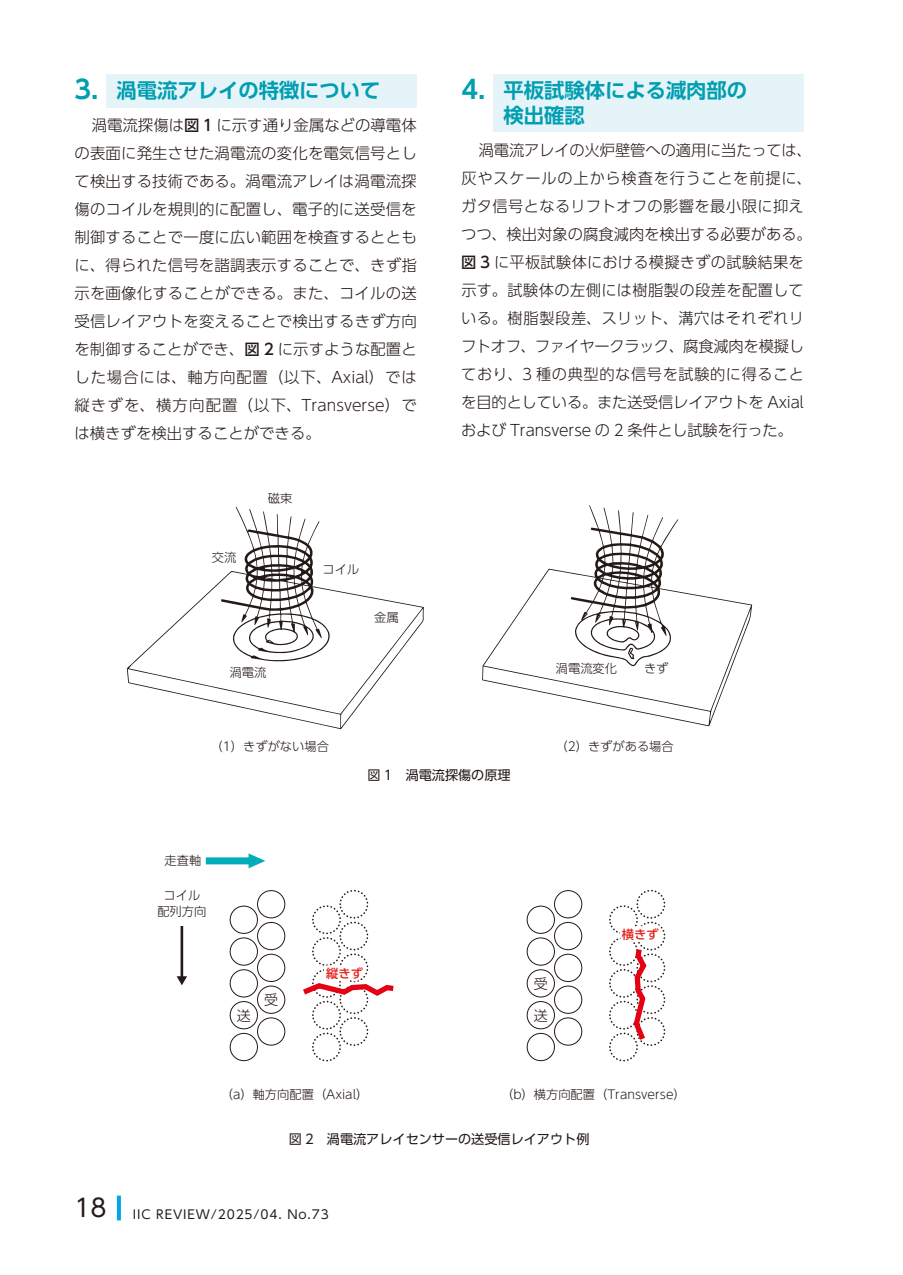
<style>
.page{position:relative;width:903px;height:1275px;background:#fff}
.page>*{position:absolute;margin:0;border:0;box-sizing:border-box;transform-origin:0 0}
.t1{font:700 20.3px/24.8px "UD Shin Go Pro De";color:#009eb1}
.t2{font:300 15.4px/28px "UD Shin Go Pro";letter-spacing:.005em;color:#231916;text-align:justify}
.t3{font:300 14px "UD Shin Go Pro";color:#231916}
.t4{font:13.12px "UD Shin Go Pro";color:#231916}
.t5{font:300 12.25px/15.8px "UD Shin Go Pro";color:#231916;text-align:center}
.t6{font:12.25px "UD Shin Go Pro";letter-spacing:.07em;color:#231916}
.t7{font:500 12.25px "UD Shin Go Pro";color:#e71f1b}
.s1{font-size:25.38px}
.s2{font-weight:500}
.s3{font-size:24.5px}
</style>
<div class="page">
<svg style="left:117px;top:1196px;width:4px;height:24px"></svg>
<div style="left:312px;top:1001px;width:29px;height:29px;border:2px dashed #231916;border-radius:50%"></div>
<div style="left:312px;top:1032px;width:29px;height:29px;border:2px dashed #231916;border-radius:50%"></div>
<div style="left:312px;top:937px;width:29px;height:29px;border:2px dashed #231916;border-radius:50%"></div>
<div style="left:312px;top:905px;width:29px;height:29px;border:2px dashed #231916;border-radius:50%"></div>
<div style="left:339px;top:1017px;width:29px;height:29px;border:2px dashed #231916;border-radius:50%"></div>
<div style="left:339px;top:985px;width:29px;height:29px;border:2px dashed #231916;border-radius:50%"></div>
<div style="left:339px;top:921px;width:29px;height:29px;border:2px dashed #231916;border-radius:50%"></div>
<div style="left:339px;top:890px;width:29px;height:29px;border:2px dashed #231916;border-radius:50%"></div>
<div style="left:609px;top:1001px;width:29px;height:29px;border:2px dashed #231916;border-radius:50%"></div>
<div style="left:609px;top:1032px;width:29px;height:29px;border:2px dashed #231916;border-radius:50%"></div>
<div style="left:609px;top:969px;width:29px;height:29px;border:2px dashed #231916;border-radius:50%"></div>
<div style="left:609px;top:937px;width:29px;height:29px;border:2px dashed #231916;border-radius:50%"></div>
<div style="left:609px;top:905px;width:29px;height:29px;border:2px dashed #231916;border-radius:50%"></div>
<div style="left:636px;top:890px;width:29px;height:29px;border:2px dashed #231916;border-radius:50%"></div>
<div style="left:527px;top:1001px;width:28px;height:28px;border:1px solid #231916;border-radius:50%"></div>
<div style="left:527px;top:1033px;width:28px;height:28px;border:1px solid #231916;border-radius:50%"></div>
<div style="left:527px;top:969px;width:28px;height:28px;border:1px solid #231916;border-radius:50%"></div>
<div style="left:527px;top:937px;width:28px;height:29px;border:1px solid #231916;border-radius:50%"></div>
<div style="left:527px;top:906px;width:28px;height:28px;border:1px solid #231916;border-radius:50%"></div>
<div style="left:554px;top:1017px;width:28px;height:29px;border:1px solid #231916;border-radius:50%"></div>
<div style="left:554px;top:986px;width:28px;height:28px;border:1px solid #231916;border-radius:50%"></div>
<div style="left:554px;top:954px;width:28px;height:28px;border:1px solid #231916;border-radius:50%"></div>
<div style="left:554px;top:922px;width:28px;height:28px;border:1px solid #231916;border-radius:50%"></div>
<div style="left:554px;top:890px;width:28px;height:28px;border:1px solid #231916;border-radius:50%"></div>
<div style="left:230px;top:1001px;width:28px;height:28px;border:1px solid #231916;border-radius:50%"></div>
<div style="left:230px;top:1033px;width:28px;height:28px;border:1px solid #231916;border-radius:50%"></div>
<div style="left:230px;top:969px;width:28px;height:28px;border:1px solid #231916;border-radius:50%"></div>
<div style="left:230px;top:937px;width:28px;height:29px;border:1px solid #231916;border-radius:50%"></div>
<div style="left:230px;top:906px;width:28px;height:28px;border:1px solid #231916;border-radius:50%"></div>
<div style="left:257px;top:1017px;width:28px;height:29px;border:1px solid #231916;border-radius:50%"></div>
<div style="left:257px;top:986px;width:28px;height:28px;border:1px solid #231916;border-radius:50%"></div>
<div style="left:257px;top:954px;width:28px;height:28px;border:1px solid #231916;border-radius:50%"></div>
<div style="left:257px;top:922px;width:28px;height:28px;border:1px solid #231916;border-radius:50%"></div>
<div style="left:257px;top:890px;width:28px;height:28px;border:1px solid #231916;border-radius:50%"></div>
<hr style="left:181px;top:926px;width:2px;height:52px;background:#231916">
<svg style="left:177px;top:976px;width:10px;height:9px"></svg>
<svg style="left:303px;top:942px;width:91px;height:57px"></svg>
<svg style="left:615px;top:900px;width:51px;height:146px"></svg>
<svg style="left:206px;top:853px;width:59px;height:15px"></svg>
<svg style="left:482px;top:505px;width:270px;height:221px"></svg>
<svg style="left:628px;top:648px;width:6px;height:11px"></svg>
<svg style="left:127px;top:507px;width:297px;height:222px"></svg>
<div style="left:107px;top:74px;width:310px;height:33px;background:#e5f4f8"></div>
<div style="left:494px;top:74px;width:310px;height:58px;background:#e5f4f8"></div>
<h1 class="t1" style="left:74px;top:78px;width:308px"><span class="s1">3.</span> 渦電流アレイの特徴について</h1>
<p class="t2" style="left:74px;top:111px;width:344px;text-indent:17px">渦電流探傷は<span class="s2">図 1</span> に示す通り金属などの導電体の表面に発生させた渦電流の変化を電気信号として検出する技術である。渦電流アレイは渦電流探傷のコイルを規則的に配置し、電子的に送受信を制御することで一度に広い範囲を検査するとともに、得られた信号を諧調表示することで、きず指示を画像化することができる。また、コイルの送受信レイアウトを変えることで検出するきず方向を制御することができ、<span class="s2">図 2</span> に示すような配置とした場合には、軸方向配置（以下、Axial）では縦きずを、横方向配置（以下、Transverse）では横きずを検出することができる。</p>
<p class="t5" style="left:212px;top:549px;width:26px">交流</p>
<p class="t5" style="left:268px;top:490px;width:26px">磁束</p>
<p class="t5" style="left:230px;top:664px;width:38px">渦電流</p>
<p class="t5" style="left:323px;top:561px;width:38px">コイル</p>
<p class="t5" style="left:374px;top:609px;width:26px">金属</p>
<h1 class="t1" style="left:504px;top:78px;width:245px;text-indent:-42px"><span class="s1">4.</span> 平板試験体による減肉部の検出確認</h1>
<p class="t2" style="left:461px;top:136px;width:352px;text-align:left;text-indent:18px">渦電流アレイの火炉壁管への適用に当たっては、灰やスケールの上から検査を行うことを前提に、ガタ信号となるリフトオフの影響を最小限に抑えつつ、検出対象の腐食減肉を検出する必要がある。<span class="s2">図 3</span> に平板試験体における模擬きずの試験結果を示す。試験体の左側には樹脂製の段差を配置している。樹脂製段差、スリット、溝穴はそれぞれリフトオフ、ファイヤークラック、腐食減肉を模擬しており、3 種の典型的な信号を試験的に得ることを目的としている。また送受信レイアウトを Axialおよび Transverse の 2 条件とし試験を行った。</p>
<p class="t5" style="left:556px;top:660px;width:63px">渦電流変化</p>
<p class="t5" style="left:644px;top:660px;width:26px">きず</p>
<p class="t5" style="left:211px;top:738px;width:120px">（1）きずがない場合</p>
<p class="t5" style="left:555px;top:738px;width:120px">（2）きずがある場合</p>
<p class="t4" style="left:367px;top:764px;width:145px">図 1　渦電流探傷の原理</p>
<p class="t5" style="left:165px;top:852px;width:38px">走査軸</p>
<p class="t5" style="left:157px;top:887px;width:50px">コイル配列方向</p>
<p class="t3" style="left:237px;top:1004px;width:15px">送</p>
<p class="t3" style="left:264px;top:988px;width:15px">受</p>
<p class="t7" style="left:326px;top:963px;width:38px">縦きず</p>
<p class="t3" style="left:534px;top:972px;width:15px">受</p>
<p class="t3" style="left:534px;top:1004px;width:15px">送</p>
<p class="t7" style="left:622px;top:924px;width:38px">横きず</p>
<p class="t5" style="left:221px;top:1086px;width:149px">（a）軸方向配置（Axial）</p>
<p class="t5" style="left:501px;top:1086px;width:186px">（b）横方向配置（Transverse）</p>
<p class="t4" style="left:289px;top:1128px;width:302px">図 2　渦電流アレイセンサーの送受信レイアウト例</p>
<p class="t6" style="left:74px;top:1204px;width:256px"><span class="s3">18</span> IIC REVIEW/2025/04. No.73</p>
</div>
